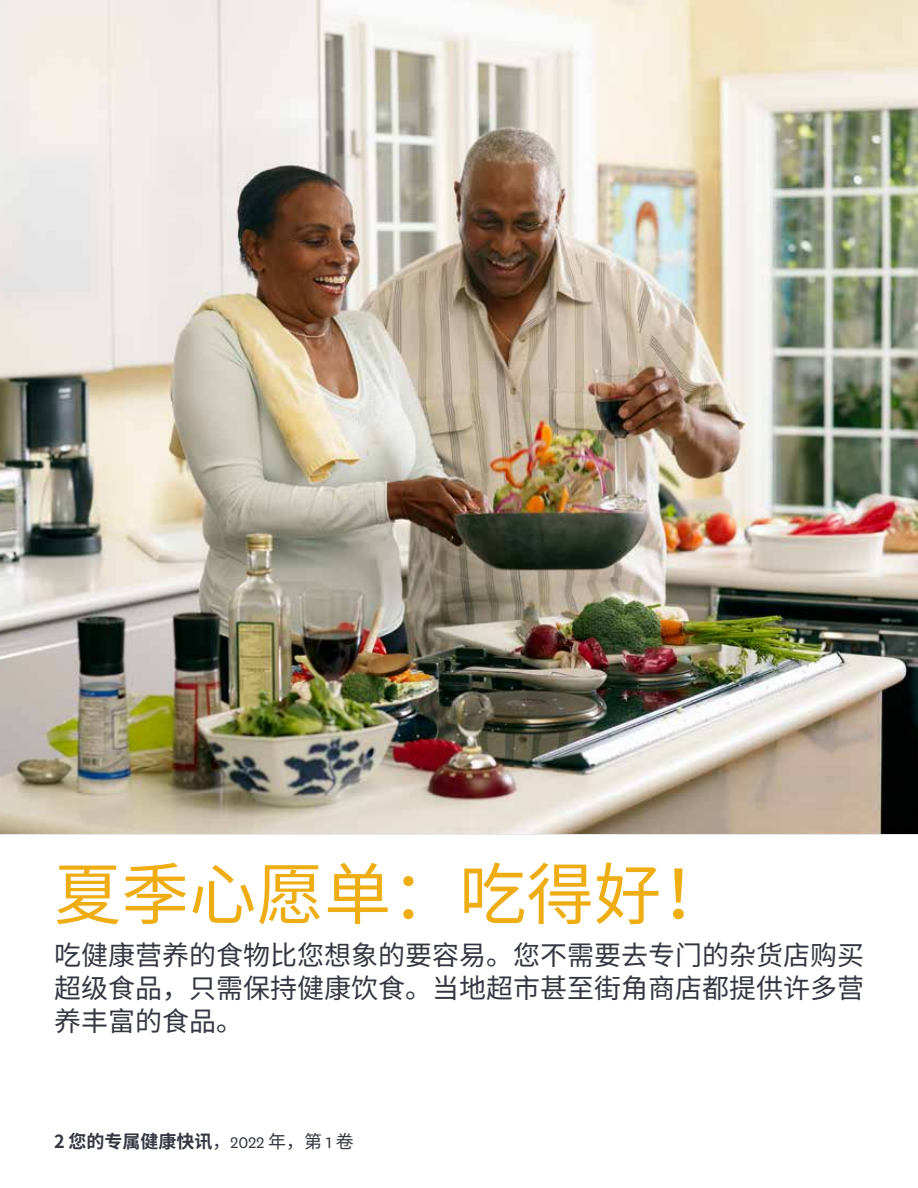
<style>
.page{position:relative;width:918px;height:1188px;background:#fff}
.page>*{position:absolute;margin:0;border:0;box-sizing:border-box;transform-origin:0 0}
.article_title_48pt{font:67.5px "Noto Sans CJ Ksc";color:#efad14}
._15_19_intro{font:27px/33px "Noto Sans CJ Ksc";color:#343741;text-align:justify}
.t1{font:700 18px "Noto Sans CJ Ksc";color:#343741}
.s1{font-weight:400}
.s2{font-family:"National";font-weight:400}
</style>
<div class="page">
<img style="left:0;top:0;width:918px;height:834px">
<h1 class="article_title_48pt" style="left:54px;top:856px;width:676px">夏季心愿单：吃得好！</h1>
<p class="_15_19_intro" style="left:54px;top:940px;width:811px">吃健康营养的食物比您想象的要容易。您不需要去专门的杂货店购买超级食品，只需保持健康饮食。当地超市甚至街角商店都提供许多营养丰富的食品。</p>
<p class="t1" style="left:54px;top:1132px;width:301px">2 您的专属健康快讯<span class="s1">，</span><span class="s2">2022</span> <span class="s1">年，第</span> <span class="s2">1</span> <span class="s1">卷</span></p>
</div>
